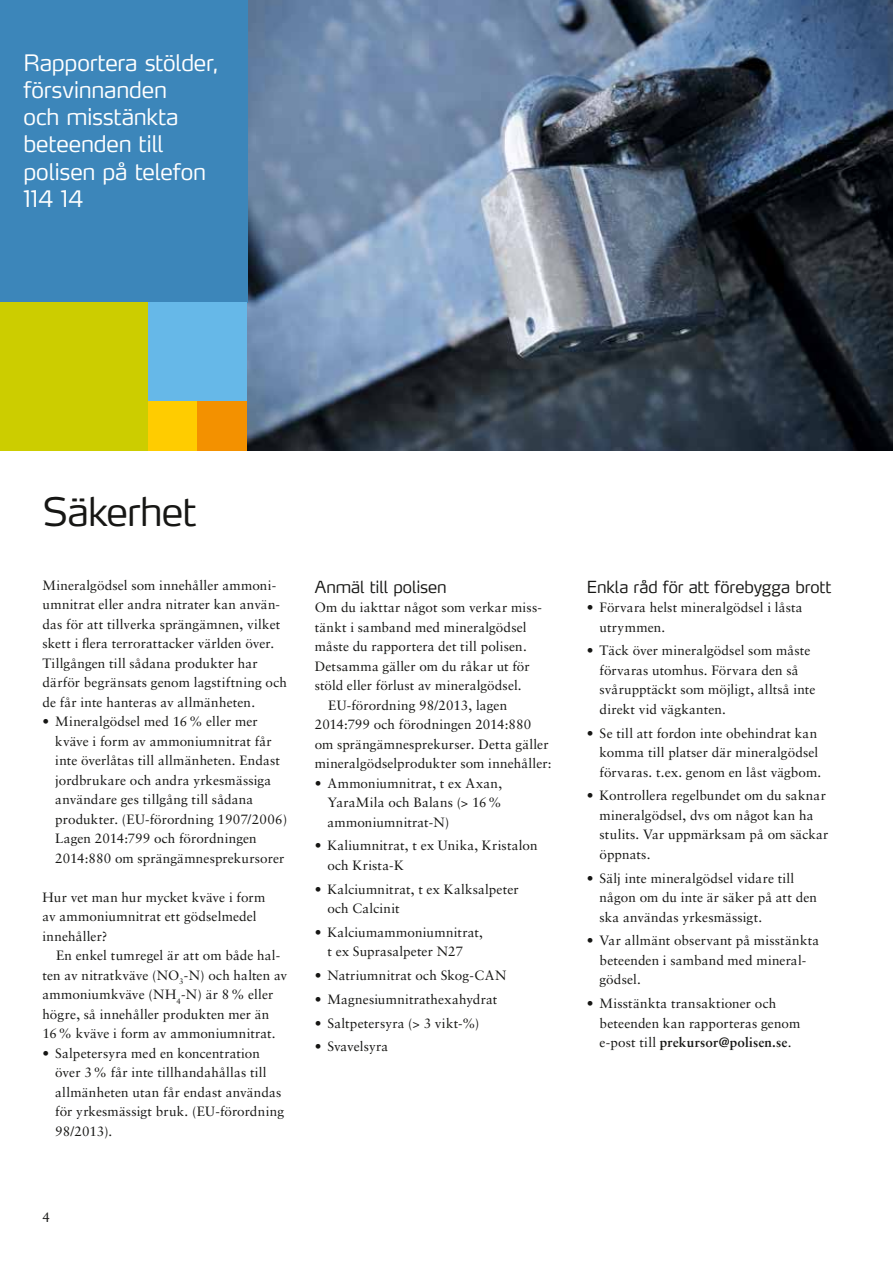
<style>
.page{position:relative;width:893px;height:1263px;background:#fff}
.page>*{position:absolute;margin:0;border:0;box-sizing:border-box;transform-origin:0 0}
.t1{font:300 39px "Yara Max LF";letter-spacing:-.025em;color:#161614}
.t2{font:300 22.5px/27px "Yara Max LF";letter-spacing:-.01em;color:#fff}
.t3{font:300 16.5px "Yara Max LF";color:#161614}
.t4{font:13.5px/19.5px "Sabon";letter-spacing:.01em;color:#161614}
.s1{font-weight:700}
</style>
<div class="page">
<img style="left:247px;top:0;width:646px;height:451px">
<div style="left:0;top:0;width:247px;height:302px;background:#3c86ba"></div>
<div style="left:0;top:302px;width:148px;height:149px;background:#cccd00"></div>
<div style="left:148px;top:302px;width:99px;height:99px;background:#66b8e8"></div>
<div style="left:148px;top:401px;width:50px;height:50px;background:#fc0"></div>
<div style="left:198px;top:401px;width:49px;height:50px;background:#f39100"></div>
<h2 class="t2" style="left:24px;top:49px;width:197px">Rapportera stölder, försvinnanden<br>och misstänkta beteenden till polisen på telefon<br>114 14</h2>
<h1 class="t1" style="left:43px;top:487px;width:155px">Säkerhet</h1>
<p class="t4" style="left:43px;top:575px;width:246px">Mineralgödsel som innehåller ammoni&shy;umnitrat eller andra nitrater kan använ&shy;das för att tillverka sprängämnen, vilket skett i flera terrorattacker världen över.<br>Tillgången till sådana produkter har därför begränsats genom lagstiftning och de får inte hanteras av allmänheten.</p>
<p class="t4" style="left:55px;top:711px;width:233px;text-indent:-13px">• Mineralgödsel med 16% eller mer kväve i form av ammoniumnitrat får inte överlåtas till allmänheten. Endast jordbrukare och andra yrkesmässiga användare ges tillgång till sådana produkter. (EU-förordning 1907/2006)<br>Lagen 2014:799 och förordningen 2014:880 om sprängämnesprekursorer</p>
<p class="t4" style="left:43px;top:887px;width:224px">Hur vet man hur mycket kväve i form av ammoniumnitrat ett gödselmedel innehåller?</p>
<p class="t4" style="left:43px;top:945px;width:246px;text-indent:14px">En enkel tumregel är att om både hal&shy;ten av nitratkväve (NO<sub>3</sub>-N) och halten av ammoniumkväve (NH<sub>4</sub>-N) är 8% eller högre, så innehåller produkten mer än 16% kväve i form av ammoniumnitrat.</p>
<p class="t4" style="left:55px;top:1043px;width:230px;text-indent:-13px">• Salpetersyra med en koncentration över 3% får inte tillhandahållas till allmänheten utan får endast användas för yrkesmässigt bruk. (EU-förordning<br>98/2013).</p>
<p class="t3" style="left:315px;top:576px;width:134px">Anmäl till polisen</p>
<p class="t4" style="left:315px;top:598px;width:229px">Om du iakttar något som verkar miss-</p>
<p class="t4" style="left:315px;top:617px;width:213px">tänkt i samband med mineralgödsel</p>
<p class="t4" style="left:315px;top:637px;width:214px">måste du rapportera det till polisen.</p>
<p class="t4" style="left:315px;top:656px;width:216px">Detsamma gäller om du råkar ut för</p>
<p class="t4" style="left:315px;top:675px;width:209px">stöld eller förlust av mineralgödsel.</p>
<p class="t4" style="left:328px;top:695px;width:181px">EU-förordning 98/2013, lagen</p>
<p class="t4" style="left:315px;top:714px;width:218px">2014:799 och förodningen 2014:880</p>
<p class="t4" style="left:315px;top:734px;width:235px">om sprängämnesprekurser. Detta gäller</p>
<p class="t4" style="left:315px;top:753px;width:238px">mineralgödselprodukter som innehåller:</p>
<p class="t4" style="left:327px;top:773px;width:176px;text-align:justify;text-indent:-13px">• Ammoniumnitrat, t ex Axan, YaraMila och Balans (&gt; 16% ammoniumnitrat-N)</p>
<p class="t4" style="left:327px;top:836px;width:212px;text-indent:-13px">• Kaliumnitrat, t ex Unika, Kristalon och Krista-K</p>
<p class="t4" style="left:327px;top:879px;width:193px;text-indent:-13px">• Kalciumnitrat, t ex Kalksalpeter och Calcinit</p>
<p class="t4" style="left:315px;top:922px;width:170px;text-align:center">• Kalciumammoniumnitrat, t ex Suprasalpeter N27</p>
<p class="t4" style="left:315px;top:965px;width:193px">• Natriumnitrat och Skog-CAN</p>
<p class="t4" style="left:315px;top:989px;width:184px">• Magnesiumnitrathexahydrat</p>
<p class="t4" style="left:315px;top:1013px;width:166px">• Saltpetersyra (&gt; 3 vikt-%)</p>
<p class="t4" style="left:315px;top:1037px;width:75px">• Svavelsyra</p>
<p class="t4" style="left:43px;top:1208px;width:9px">4</p>
<p class="t3" style="left:587px;top:576px;width:246px">Enkla råd för att förebygga brott</p>
<p class="t4" style="left:600px;top:598px;width:205px;text-indent:-13px">• Förvara helst mineralgödsel i låsta utrymmen.</p>
<p class="t4" style="left:600px;top:641px;width:217px;text-indent:-13px">• Täck över mineralgödsel som måste förvaras utomhus. Förvara den så svårupptäckt som möjligt, alltså inte direkt vid vägkanten.</p>
<p class="t4" style="left:600px;top:723px;width:223px;text-indent:-13px">• Se till att fordon inte obehindrat kan komma till platser där mineralgödsel förvaras. t.ex. genom en låst vägbom.</p>
<p class="t4" style="left:600px;top:786px;width:230px;text-indent:-13px">• Kontrollera regelbundet om du saknar mineralgödsel, dvs om något kan ha stulits. Var uppmärksam på om säckar öppnats.</p>
<p class="t4" style="left:600px;top:868px;width:219px;text-indent:-13px">• Sälj inte mineralgödsel vidare till någon om du inte är säker på att den ska användas yrkesmässigt.</p>
<p class="t4" style="left:600px;top:931px;width:221px;text-indent:-13px">• Var allmänt observant på misstänkta beteenden i samband med mineral&shy;gödsel.</p>
<p class="t4" style="left:600px;top:993px;width:202px;text-indent:-13px">• Misstänkta transaktioner och beteenden kan rapporteras genom e-post till <span class="s1">prekursor@polisen.se</span>.</p>
</div>
